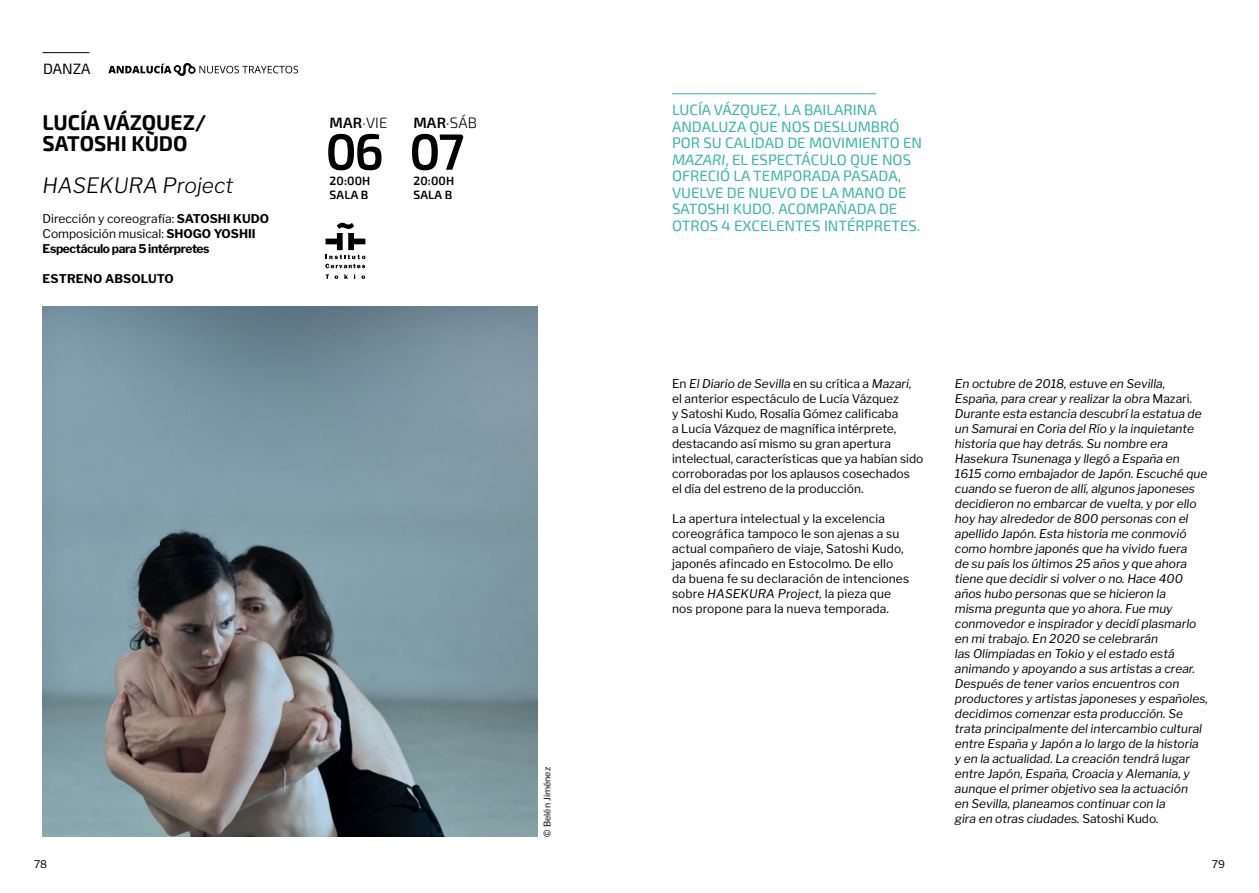
<style>
.page{position:relative;width:1259px;height:893px;background:#fff}
.page>*{position:absolute;margin:0;border:0;box-sizing:border-box;transform-origin:0 0}
.t1{font:600 51px "Exo 2";color:#000}
.t2{font:700 21px/21px "Exo 2";color:#000}
.t3{font:italic 300 21px "Libre Franklin";color:#000}
.t4{font:15px/16.5px "Exo 2";color:#35b5a9}
.t5{font:300 15px "Exo 2";letter-spacing:.01em;color:#000}
.t6{font:15px "Exo 2";color:#000}
.t7{font:italic 12px/15px "Libre Franklin";color:#000}
.t8{font:12px/15px "Libre Franklin";color:#000}
.t9{font:700 12px/15px "Libre Franklin";letter-spacing:-.03em;color:#000}
.t10{font:600 12px/13.5px "Exo 2";letter-spacing:.01em;color:#000}
.t11{font:700 12px "Libre Franklin";letter-spacing:.01em;color:#000}
.t12{font:10.5px "Libre Franklin";color:#000}
.t13{font:9px "Libre Franklin";color:#000}
.s1{font-weight:400}
.s2{font-weight:600}
.s3{font-style:italic}
.s4{font-style:normal}
</style>
<div class="page">
<hr style="left:43px;top:52px;width:46px;height:1px;background:#000">
<hr style="left:672px;top:93px;width:204px;height:1px;background:#35b5a9">
<svg style="left:108px;top:63px;width:190px;height:13px"></svg>
<svg style="left:325px;top:223px;width:40px;height:45px"></svg>
<svg style="left:326px;top:274px;width:12px;height:5px"></svg>
<svg style="left:344px;top:274px;width:4px;height:5px"></svg>
<svg style="left:361px;top:275px;width:4px;height:4px"></svg>
<img style="left:43px;top:306px;width:494px;height:530px">
<p class="t6" style="left:43px;top:60px;width:49px">DANZA</p>
<h2 class="t2" style="left:43px;top:112px;width:165px">LUCÍA VÁZQUEZ/<br>SATOSHI KUDO</h2>
<h2 class="t3" style="left:43px;top:173px;width:192px">HASEKURA Project</h2>
<p class="t9" style="left:43px;top:211px;width:228px"><span class="s1">Dirección y coreografía:</span> SATOSHI KUDO<br><span class="s1">Composición musical:</span> SHOGO YOSHII<br>Espectáculo para 5 intérpretes</p>
<p class="t11" style="left:43px;top:271px;width:133px">ESTRENO ABSOLUTO</p>
<p class="t5" style="left:330px;top:114px;width:59px"><span class="s2">MAR</span>·VIE</p>
<h1 class="t1" style="left:325px;top:122px;width:60px">06</h1>
<p class="t10" style="left:330px;top:175px;width:42px">20:00H<br>SALA B</p>
<p class="t5" style="left:413px;top:114px;width:65px"><span class="s2">MAR</span>·SÁB</p>
<h1 class="t1" style="left:409px;top:122px;width:57px">07</h1>
<p class="t10" style="left:413px;top:175px;width:42px">20:00H<br>SALA B</p>
<p class="t13" style="left:542px;top:837px;width:71px;rotate:-90deg">© Belén Jiménez</p>
<p class="t4" style="left:672px;top:102px;width:252px">LUCÍA VÁZQUEZ, LA BAILARINA<br>ANDALUZA QUE NOS DESLUMBRÓ<br>POR SU CALIDAD DE MOVIMIENTO EN<br><span class="s3">MAZARI</span>, EL ESPECTÁCULO QUE NOS<br>OFRECIÓ LA TEMPORADA PASADA,<br>VUELVE DE NUEVO DE LA MANO DE<br>SATOSHI KUDO. ACOMPAÑADA DE<br>OTROS 4 EXCELENTES INTÉRPRETES.</p>
<p class="t8" style="left:672px;top:376px;width:253px">En <span class="s3">El Diario de Sevilla</span> en su crítica a <span class="s3">Mazari, </span>el anterior espectáculo de Lucía Vázquez<br>y Satoshi Kudo, Rosalía Gómez calificaba<br>a Lucía Vázquez de magnífica intérprete, destacando así mismo su gran apertura intelectual, características que ya habían sido corroboradas por los aplausos cosechados<br>el día del estreno de la producción.</p>
<p class="t8" style="left:672px;top:511px;width:239px">La apertura intelectual y la excelencia coreográfica tampoco le son ajenas a su actual compañero de viaje, Satoshi Kudo, japonés afincado en Estocolmo. De ello da buena fe su declaración de intenciones sobre <span class="s3">HASEKURA Project,</span> la pieza que nos propone para la nueva temporada.</p>
<p class="t7" style="left:955px;top:376px;width:255px">En octubre de 2018, estuve en Sevilla, España, para crear y realizar la obra <span class="s4">Mazari</span>.<br>Durante esta estancia descubrí la estatua de un Samurai en Coria del Río y la inquietante historia que hay detrás. Su nombre era Hasekura Tsunenaga y llegó a España en 1615 como embajador de Japón. Escuché que cuando se fueron de allí, algunos japoneses decidieron no embarcar de vuelta, y por ello hoy hay alrededor de 800 personas con el apellido Japón. Esta historia me conmovió como hombre japonés que ha vivido fuera<br>de su país los últimos 25 años y que ahora tiene que decidir si volver o no. Hace 400 años hubo personas que se hicieron la<br>misma pregunta que yo ahora. Fue muy conmovedor e inspirador y decidí plasmarlo en mi trabajo. En 2020 se celebrarán<br>las Olimpiadas en Tokio y el estado está animando y apoyando a sus artistas a crear.<br>Después de tener varios encuentros con productores y artistas japoneses y españoles, decidimos comenzar esta producción. Se trata principalmente del intercambio cultural entre España y Japón a lo largo de la historia y en la actualidad. La creación tendrá lugar entre Japón, España, Croacia y Alemania, y aunque el primer objetivo sea la actuación<br>en Sevilla, planeamos continuar con la<br>gira en otras ciudades. <span class="s4">Satoshi Kudo.</span></p>
<p class="t12" style="left:34px;top:858px;width:15px">78</p>
<p class="t12" style="left:1211px;top:858px;width:15px">79</p>
</div>
